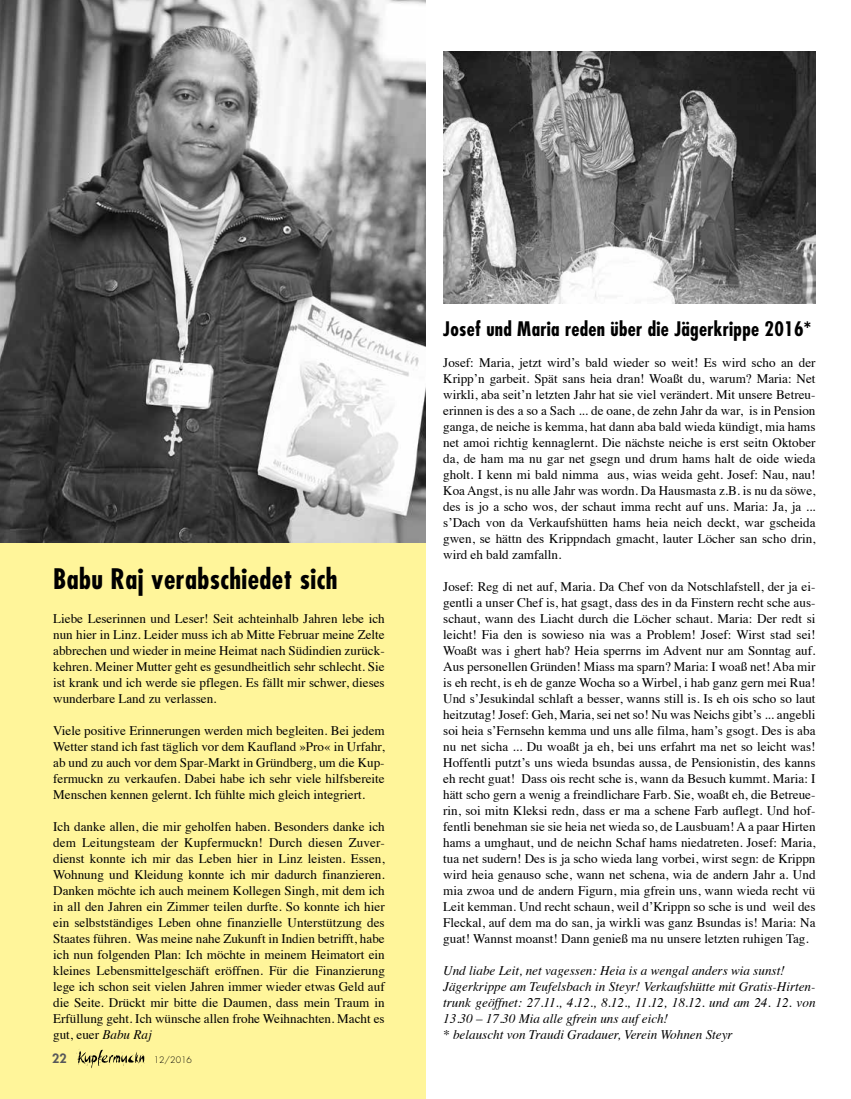
<style>
.page{position:relative;width:851px;height:1099px;background:#fff}
.page>*{position:absolute;margin:0;border:0;box-sizing:border-box;transform-origin:0 0}
.t1{font:700 condensed 27.5px "Futura";letter-spacing:.015em;color:#000}
.t2{font:700 condensed 19.5px "Futura";letter-spacing:.015em;color:#000}
.t3{font:13.12px/16px "Times";color:#000;text-align:justify}
.t4{font:italic 13.12px/16px "Times";color:#000}
.t5{font:800 12.5px "Futura";color:#57585a}
.t6{font:300 8.75px "Futura";color:#000}
.s1{font-style:italic}
</style>
<div class="page">
<div style="left:0;top:534px;width:425px;height:564px;background:#fff59a"></div>
<img style="left:0;top:0;width:425px;height:542px">
<svg style="left:76px;top:1049px;width:69px;height:19px"></svg>
<img style="left:443px;top:52px;width:372px;height:251px">
<h1 class="t1" style="left:53px;top:566px;width:286px">Babu Raj verabschiedet sich</h1>
<p class="t3" style="left:53px;top:612px;width:333px">Liebe Leserinnen und Leser! Seit achteinhalb Jahren lebe ich nun hier in Linz. Leider muss ich ab Mitte Februar meine Zelte abbrechen und wieder in meine Heimat nach Südindien zurück&shy;kehren. Meiner Mutter geht es gesundheitlich sehr schlecht. Sie ist krank und ich werde sie pflegen. Es fällt mir schwer, dieses wunderbare Land zu verlassen.</p>
<p class="t3" style="left:53px;top:724px;width:333px">Viele positive Erinnerungen werden mich begleiten. Bei jedem Wetter stand ich fast täglich vor dem Kaufland »Pro« in Urfahr, ab und zu auch vor dem Spar-Markt in Gründberg, um die Kup&shy;fermuckn zu verkaufen. Dabei habe ich sehr viele hilfsbereite Menschen kennen gelernt. Ich fühlte mich gleich integriert.</p>
<p class="t3" style="left:53px;top:819px;width:333px">Ich danke allen, die mir geholfen haben. Besonders danke ich dem Leitungsteam der Kupfermuckn! Durch diesen Zuver&shy;dienst konnte ich mir das Leben hier in Linz leisten. Essen, Wohnung und Kleidung konnte ich mir dadurch finanzieren.<br>Danken möchte ich auch meinem Kollegen Singh, mit dem ich in all den Jahren ein Zimmer teilen durfte. So konnte ich hier ein selbstständiges Leben ohne finanzielle Unterstützung des Staates führen. Was meine nahe Zukunft in Indien betrifft, habe ich nun folgenden Plan: Ich möchte in meinem Heimatort ein kleines Lebensmittelgeschäft eröffnen. Für die Finanzierung lege ich schon seit vielen Jahren immer wieder etwas Geld auf die Seite. Drückt mir bitte die Daumen, dass mein Traum in Erfüllung geht. Ich wünsche allen frohe Weihnachten. Macht es gut, euer <span class="s1">Babu Raj</span></p>
<p class="t5" style="left:53px;top:1051px;width:16px">22</p>
<p class="t6" style="left:156px;top:1055px;width:40px">12/2016</p>
<h2 class="t2" style="left:443px;top:320px;width:369px">Josef und Maria reden über die Jägerkrippe 2016*</h2>
<p class="t3" style="left:443px;top:356px;width:374px">Josef: Maria, jetzt wird’s bald wieder so weit! Es wird scho an der Kripp’n garbeit. Spät sans heia dran! Woaßt du, warum? Maria: Net wirkli, aba seit’n letzten Jahr hat sie viel verändert. Mit unsere Betreu&shy;erinnen is des a so a Sach ... de oane, de zehn Jahr da war, is in Pension ganga, de neiche is kemma, hat dann aba bald wieda kündigt, mia hams net amoi richtig kennaglernt. Die nächste neiche is erst seitn Oktober da, de ham ma nu gar net gsegn und drum hams halt de oide wieda gholt. I kenn mi bald nimma aus, wias weida geht. Josef: Nau, nau!<br>Koa Angst, is nu alle Jahr was wordn. Da Hausmasta z.B. is nu da söwe, des is jo a scho wos, der schaut imma recht auf uns. Maria: Ja, ja ... s’Dach von da Verkaufshütten hams heia neich deckt, war gscheida gwen, se hättn des Krippndach gmacht, lauter Löcher san scho drin, wird eh bald zamfalln.</p>
<p class="t3" style="left:443px;top:580px;width:374px">Josef: Reg di net auf, Maria. Da Chef von da Notschlafstell, der ja ei&shy;gentli a unser Chef is, hat gsagt, dass des in da Finstern recht sche aus&shy;schaut, wann des Liacht durch die Löcher schaut. Maria: Der redt si leicht! Fia den is sowieso nia was a Problem! Josef: Wirst stad sei!<br>Woaßt was i ghert hab? Heia sperrns im Advent nur am Sonntag auf.<br>Aus personellen Gründen! Miass ma sparn? Maria: I woaß net! Aba mir is eh recht, is eh de ganze Wocha so a Wirbel, i hab ganz gern mei Rua!<br>Und s’Jesukindal schlaft a besser, wanns still is. Is eh ois scho so laut heitzutag! Josef: Geh, Maria, sei net so! Nu was Neichs gibt’s ... angebli soi heia s’Fernsehn kemma und uns alle filma, ham’s gsogt. Des is aba nu net sicha ... Du woaßt ja eh, bei uns erfahrt ma net so leicht was!<br>Hoffentli putzt’s uns wieda bsundas aussa, de Pensionistin, des kanns eh recht guat! Dass ois recht sche is, wann da Besuch kummt. Maria: I hätt scho gern a wenig a freindlichare Farb. Sie, woaßt eh, die Betreue&shy;rin, soi mitn Kleksi redn, dass er ma a schene Farb auflegt. Und hof&shy;fentli benehman sie sie heia net wieda so, de Lausbuam! A a paar Hirten hams a umghaut, und de neichn Schaf hams niedatreten. Josef: Maria, tua net sudern! Des is ja scho wieda lang vorbei, wirst segn: de Krippn wird heia genauso sche, wann net schena, wia de andern Jahr a. Und mia zwoa und de andern Figurn, mia gfrein uns, wann wieda recht vü Leit kemman. Und recht schaun, weil d’Krippn so sche is und weil des Fleckal, auf dem ma do san, ja wirkli was ganz Bsundas is! Maria: Na guat! Wannst moanst! Dann genieß ma nu unsere letzten ruhigen Tag.</p>
<p class="t4" style="left:443px;top:963px;width:374px">Und liabe Leit, net vagessen: Heia is a wengal anders wia sunst!<br>Jägerkrippe am Teufelsbach in Steyr! Verkaufshütte mit Gratis-Hirten&shy;trunk geöffnet: 27.11., 4.12., 8.12., 11.12, 18.12. und am 24. 12. von 13.30 – 17.30 Mia alle gfrein uns auf eich!<br>* belauscht von Traudi Gradauer, Verein Wohnen Steyr</p>
</div>
